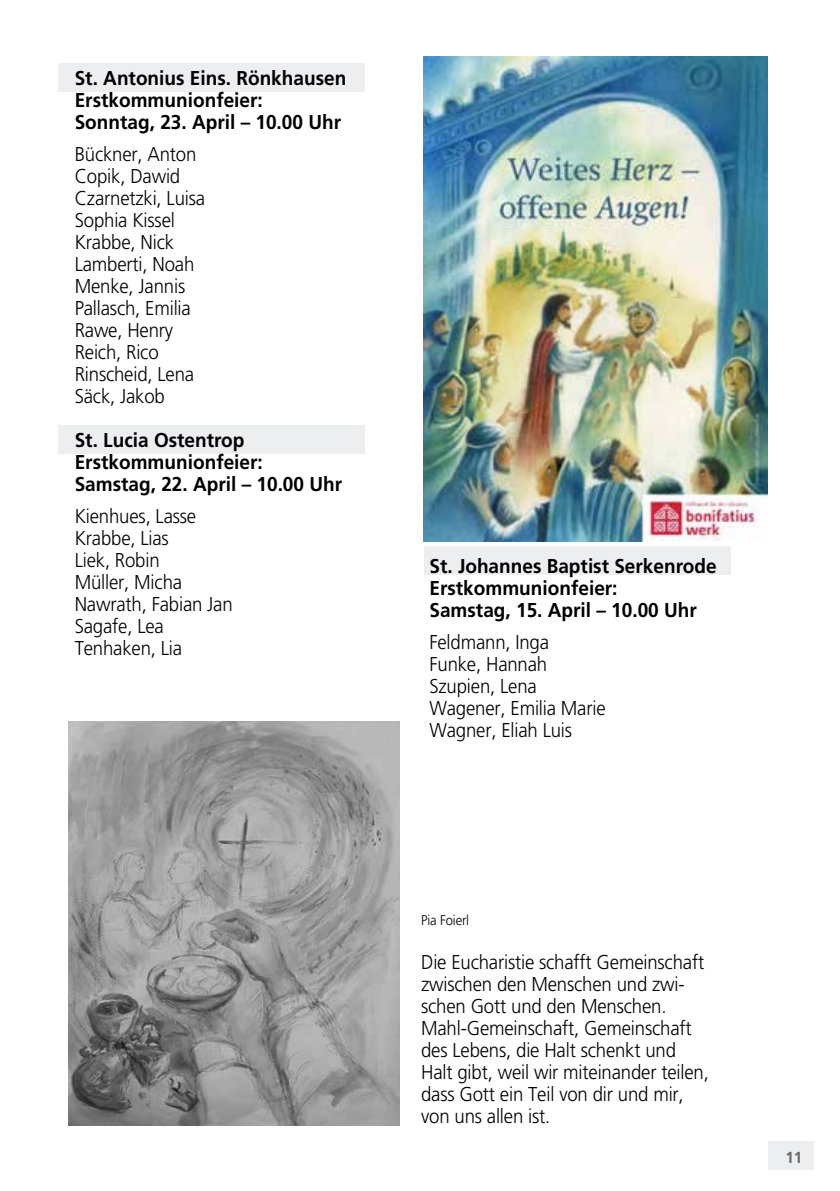
<style>
.page{position:relative;width:840px;height:1191px;background:#fff}
.page>*{position:absolute;margin:0;border:0;box-sizing:border-box;transform-origin:0 0}
.t1{font:300 20px/22px "Frutiger";letter-spacing:-.01em;color:#000;scale:.93 1}
.t2{font:700 20px/22px "Frutiger";color:#000;scale:.95 1}
.t3{font:700 16px "Frutiger";color:#68676c;scale:.95 1}
.t4{font:300 14px "Frutiger";letter-spacing:-.01em;color:#000;scale:.93 1}
</style>
<div class="page">
<div style="left:767px;top:1141px;width:46px;height:28px;background:#edeeef"></div>
<img style="left:423px;top:57px;width:343px;height:484px">
<div style="left:59px;top:63px;width:306px;height:29px;background:#edeeef"></div>
<div style="left:59px;top:425px;width:306px;height:29px;background:#edeeef"></div>
<div style="left:423px;top:546px;width:306px;height:28px;background:#edeeef"></div>
<img style="left:68px;top:722px;width:331px;height:403px">
<p class="t2" style="left:75px;top:66px;width:287px">St. Antonius Eins. Rönkhausen<br>Erstkommunionfeier:<br>Sonntag, 23. April – 10.00 Uhr</p>
<p class="t1" style="left:75px;top:143px;width:142px">Bückner, Anton<br>Copik, Dawid<br>Czarnetzki, Luisa<br>Sophia Kissel<br>Krabbe, Nick<br>Lamberti, Noah<br>Menke, Jannis<br>Pallasch, Emilia<br>Rawe, Henry<br>Reich, Rico<br>Rinscheid, Lena<br>Säck, Jakob</p>
<p class="t2" style="left:75px;top:428px;width:283px">St. Lucia Ostentrop<br>Erstkommunionfeier:<br>Samstag, 22. April – 10.00 Uhr</p>
<p class="t1" style="left:75px;top:505px;width:171px">Kienhues, Lasse<br>Krabbe, Lias<br>Liek, Robin<br>Müller, Micha<br>Nawrath, Fabian Jan<br>Sagafe, Lea<br>Tenhaken, Lia</p>
<p class="t2" style="left:429px;top:555px;width:303px">St. Johannes Baptist Serkenrode<br>Erstkommunionfeier:<br>Samstag, 15. April – 10.00 Uhr</p>
<p class="t1" style="left:429px;top:631px;width:191px">Feldmann, Inga<br>Funke, Hannah<br>Szupien, Lena<br>Wagener, Emilia Marie<br>Wagner, Eliah Luis</p>
<p class="t4" style="left:421px;top:912px;width:53px">Pia Foierl</p>
<p class="t1" style="left:421px;top:951px;width:311px">Die Eucharistie schafft Gemeinschaft zwischen den Menschen und zwi&shy;schen Gott und den Menschen.<br>Mahl-Gemeinschaft, Gemeinschaft des Lebens, die Halt schenkt und<br>Halt gibt, weil wir miteinander teilen, dass Gott ein Teil von dir und mir, von uns allen ist.</p>
<p class="t3" style="left:784px;top:1148px;width:19px">11</p>
</div>
